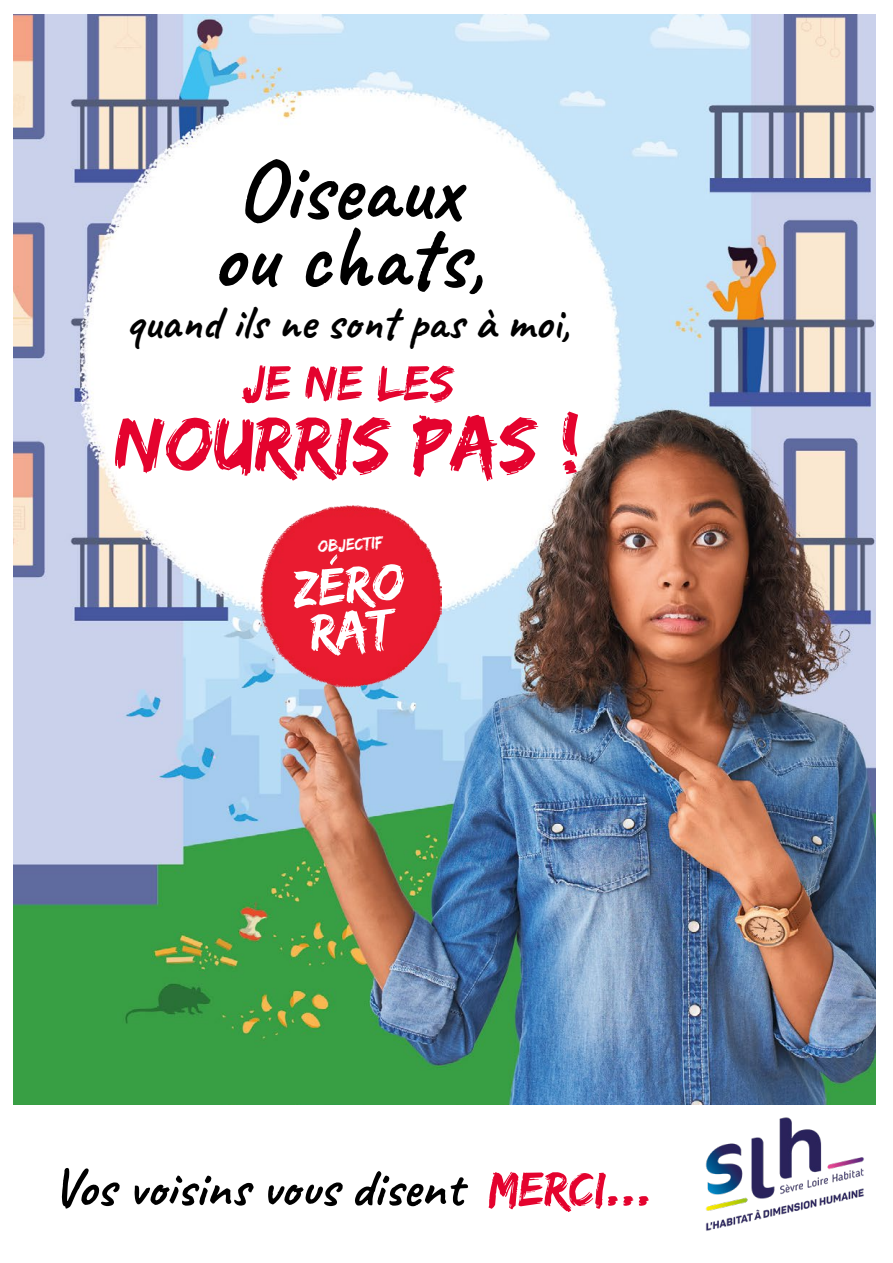
<style>
.page{position:relative;width:893px;height:1263px;background:#fff}
.page>*{position:absolute;margin:0;border:0;box-sizing:border-box;transform-origin:0 0}
.t1{font:700 88.2px/68.2px "Caveat";color:#000}
.t2{font:79.8px "Edo SZ";color:#e4032e}
.t3{font:54px/45.2px "Edo SZ";color:#fff}
.t4{font:700 53.85px "Caveat";color:#000}
.t5{font:51.15px "Edo SZ";color:#e4032e}
.t6{font:700 47.25px "Caveat";color:#000}
.t7{font:17.25px "Edo SZ";color:#fff}
.s1{font-family:"Edo SZ";font-weight:400;font-size:50.4px;color:#e4032e}
</style>
<div class="page">
<img style="left:13px;top:15px;width:863px;height:1090px">
<img style="left:705px;top:1117px;width:159px;height:114px">
<img style="left:260px;top:506px;width:182px;height:182px">
<h1 class="t1" style="left:211px;top:155px;width:275px">Oiseaux ou chats,</h1>
<p class="t6" style="left:126px;top:293px;width:446px">quand ils ne sont pas à moi,</p>
<p class="t5" style="left:242px;top:353px;width:214px">JE NE LES</p>
<h2 class="t2" style="left:115px;top:397px;width:468px">NOURRIS PAS !</h2>
<p class="t7" style="left:317px;top:537px;width:67px;rotate:-4deg">OBJECTIF</p>
<p class="t3" style="left:291px;top:565px;width:114px;rotate:-4deg">ZÉRO<br>RAT</p>
<p class="t4" style="left:52px;top:1153px;width:602px">Vos voisins vous disent <span class="s1">MERCI...</span></p>
</div>
